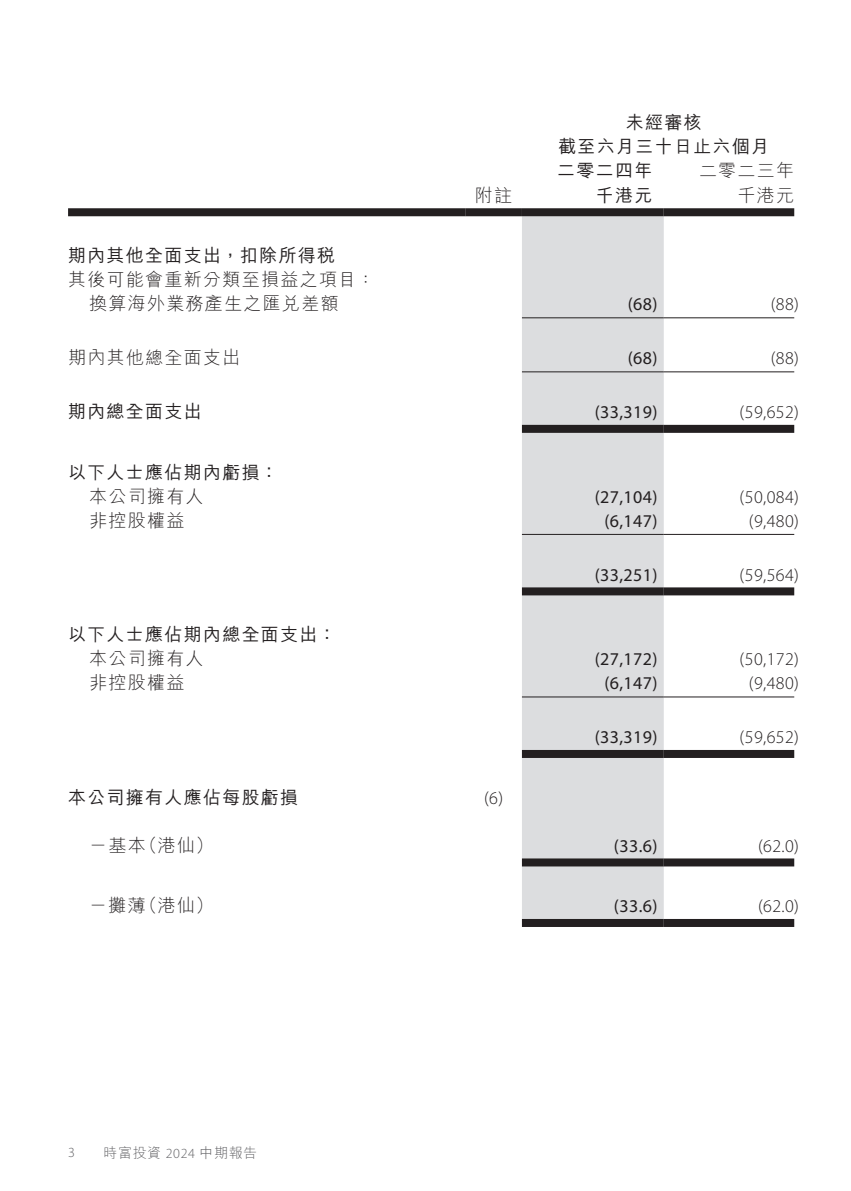
<style>
.page{position:relative;width:851px;height:1191px;background:#fff}
.page>*{position:absolute;margin:0;border:0;box-sizing:border-box;transform-origin:0 0}
._50_Table_txt{font:300 18px "M Hei HK";letter-spacing:.07em;color:#231f20}
._50_Table_txt-2{font:500 18px "M Hei HK";letter-spacing:.07em;color:#231f20}
._50_Table_txt-3{font:300 18px "Myriad Pro";letter-spacing:.02em;color:#231f20}
._50_Table_txt-4{font:18px "Myriad Pro";letter-spacing:.02em;color:#231f20}
.t1{font:300 14px "M Hei HK";letter-spacing:.04em;color:#636366}
.t2{font:300 14px "Myriad Pro";color:#636366}
.s1{font-weight:700}
.s2{font-family:"Myriad Pro"}
</style>
<div class="page">
<div style="left:522px;top:216px;width:141px;height:703px;background:#dcdddf"></div>
<div style="left:68px;top:208px;width:397px;height:8px;background:#231f20"></div>
<div style="left:465px;top:208px;width:57px;height:8px;background:#231f20"></div>
<div style="left:522px;top:208px;width:141px;height:8px;background:#231f20"></div>
<div style="left:663px;top:208px;width:131px;height:8px;background:#231f20"></div>
<hr style="left:522px;top:317px;width:141px;height:1px;background:#231f20">
<hr style="left:663px;top:317px;width:131px;height:1px;background:#231f20">
<hr style="left:522px;top:371px;width:141px;height:1px;background:#231f20">
<hr style="left:663px;top:371px;width:131px;height:1px;background:#231f20">
<div style="left:522px;top:425px;width:141px;height:8px;background:#231f20"></div>
<div style="left:663px;top:425px;width:131px;height:8px;background:#231f20"></div>
<hr style="left:522px;top:534px;width:141px;height:1px;background:#231f20">
<hr style="left:663px;top:534px;width:131px;height:1px;background:#231f20">
<div style="left:522px;top:587px;width:141px;height:8px;background:#231f20"></div>
<div style="left:663px;top:587px;width:131px;height:8px;background:#231f20"></div>
<hr style="left:522px;top:696px;width:141px;height:1px;background:#231f20">
<hr style="left:663px;top:696px;width:131px;height:1px;background:#231f20">
<div style="left:522px;top:750px;width:141px;height:8px;background:#231f20"></div>
<div style="left:663px;top:750px;width:131px;height:8px;background:#231f20"></div>
<div style="left:522px;top:858px;width:141px;height:8px;background:#231f20"></div>
<div style="left:663px;top:858px;width:131px;height:8px;background:#231f20"></div>
<div style="left:522px;top:919px;width:141px;height:8px;background:#231f20"></div>
<div style="left:663px;top:919px;width:131px;height:8px;background:#231f20"></div>
<p class="_50_Table_txt-2" style="left:625px;top:110px;width:77px">未經審核</p>
<p class="_50_Table_txt-2" style="left:558px;top:134px;width:212px">截至六月三十日止六個月</p>
<p class="_50_Table_txt" style="left:699px;top:158px;width:97px">二零二三年</p>
<p class="_50_Table_txt-2" style="left:557px;top:158px;width:97px">二零二四年</p>
<p class="_50_Table_txt" style="left:475px;top:182px;width:39px">附註</p>
<p class="_50_Table_txt-2" style="left:595px;top:182px;width:58px">千港元</p>
<p class="_50_Table_txt" style="left:737px;top:182px;width:58px">千港元</p>
<p class="_50_Table_txt-2" style="left:68px;top:242px;width:268px">期內其他全面支出<span class="s1">，</span>扣除所得稅</p>
<p class="_50_Table_txt" style="left:68px;top:267px;width:308px">其後可能會重新分類至損益之項目：</p>
<p class="_50_Table_txt" style="left:89px;top:291px;width:251px">換算海外業務產生之匯兌差額</p>
<p class="_50_Table_txt-4" style="left:627px;top:293px;width:31px">)68(</p>
<p class="_50_Table_txt-3" style="left:770px;top:293px;width:30px">)88(</p>
<p class="_50_Table_txt" style="left:68px;top:345px;width:174px">期內其他總全面支出</p>
<p class="_50_Table_txt-4" style="left:627px;top:347px;width:31px">)68(</p>
<p class="_50_Table_txt-3" style="left:770px;top:347px;width:30px">)88(</p>
<p class="_50_Table_txt-2" style="left:68px;top:398px;width:135px">期內總全面支出</p>
<p class="_50_Table_txt-4" style="left:594px;top:401px;width:64px">)33,319(</p>
<p class="_50_Table_txt-3" style="left:739px;top:401px;width:61px">)59,652(</p>
<p class="_50_Table_txt-2" style="left:68px;top:459px;width:211px">以下人士應佔期內虧損<span class="s1">：</span></p>
<p class="_50_Table_txt" style="left:89px;top:483px;width:116px">本公司擁有人</p>
<p class="_50_Table_txt-4" style="left:594px;top:485px;width:64px">)27,104(</p>
<p class="_50_Table_txt-3" style="left:739px;top:486px;width:61px">)50,084(</p>
<p class="_50_Table_txt" style="left:89px;top:507px;width:97px">非控股權益</p>
<p class="_50_Table_txt-4" style="left:604px;top:509px;width:55px">)6,147(</p>
<p class="_50_Table_txt-3" style="left:748px;top:510px;width:52px">)9,480(</p>
<p class="_50_Table_txt-4" style="left:594px;top:563px;width:64px">)33,251(</p>
<p class="_50_Table_txt-3" style="left:739px;top:564px;width:61px">)59,564(</p>
<p class="_50_Table_txt-2" style="left:68px;top:621px;width:269px">以下人士應佔期內總全面支出<span class="s1">：</span></p>
<p class="_50_Table_txt" style="left:89px;top:646px;width:116px">本公司擁有人</p>
<p class="_50_Table_txt-4" style="left:594px;top:648px;width:64px">)27,172(</p>
<p class="_50_Table_txt-3" style="left:739px;top:648px;width:61px">)50,172(</p>
<p class="_50_Table_txt" style="left:89px;top:670px;width:97px">非控股權益</p>
<p class="_50_Table_txt-4" style="left:604px;top:672px;width:55px">)6,147(</p>
<p class="_50_Table_txt-3" style="left:748px;top:672px;width:52px">)9,480(</p>
<p class="_50_Table_txt-4" style="left:594px;top:726px;width:64px">)33,319(</p>
<p class="_50_Table_txt-3" style="left:739px;top:726px;width:61px">)59,652(</p>
<p class="_50_Table_txt-2" style="left:68px;top:784px;width:232px">本公司擁有人應佔每股虧損</p>
<p class="_50_Table_txt-3" style="left:484px;top:787px;width:21px">(6)</p>
<p class="_50_Table_txt" style="left:139px;top:832px;width:76px">（港仙(</p>
<p class="_50_Table_txt" style="left:89px;top:832px;width:58px">－基本</p>
<p class="_50_Table_txt-4" style="left:614px;top:834px;width:45px">)33.6(</p>
<p class="_50_Table_txt-3" style="left:757px;top:835px;width:43px">)62.0(</p>
<p class="_50_Table_txt" style="left:139px;top:893px;width:76px">（港仙(</p>
<p class="_50_Table_txt" style="left:89px;top:893px;width:58px">－攤薄</p>
<p class="_50_Table_txt-4" style="left:614px;top:895px;width:45px">)33.6(</p>
<p class="_50_Table_txt-3" style="left:757px;top:895px;width:43px">)62.0(</p>
<p class="t2" style="left:68px;top:1144px;width:8px">3</p>
<p class="t1" style="left:103px;top:1143px;width:155px">時富投資 <span class="s2">2024</span> 中期報告</p>
</div>
